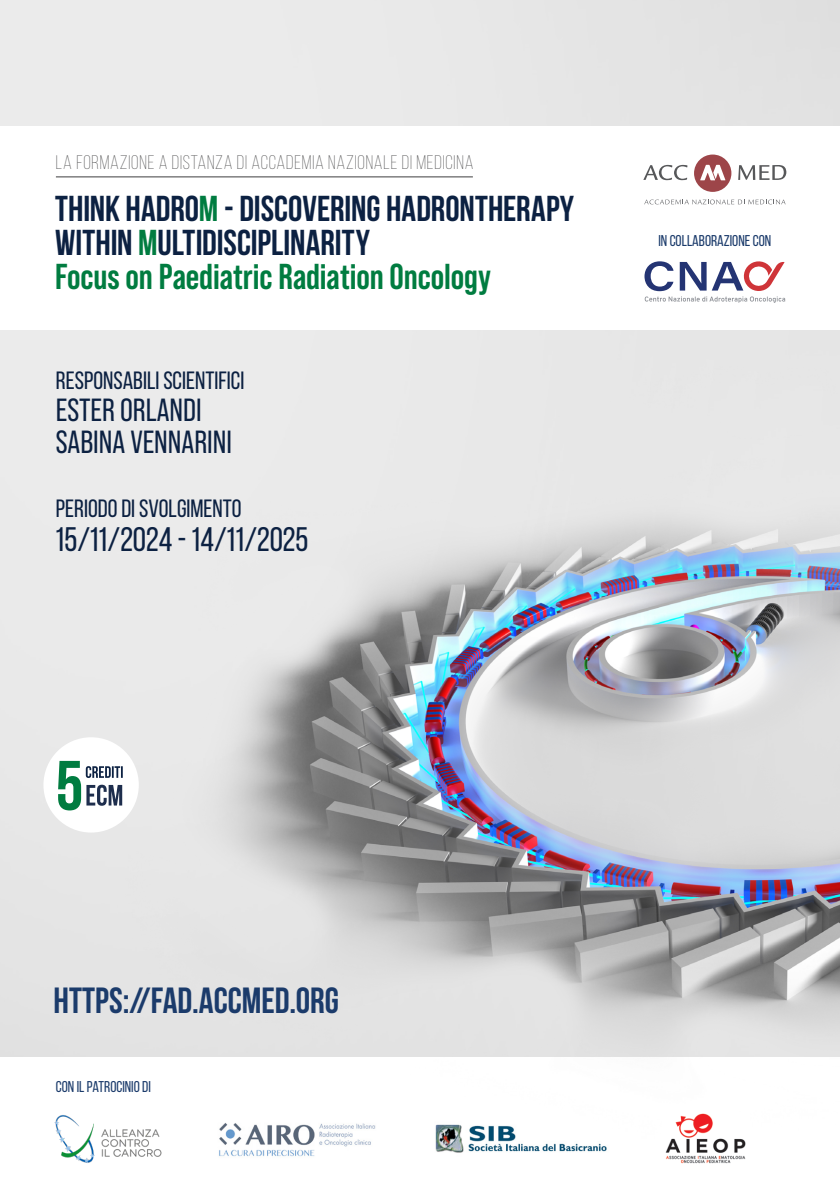
<style>
.page{position:relative;width:840px;height:1191px;background:#fff}
.page>*{position:absolute;margin:0;border:0;box-sizing:border-box;transform-origin:0 0}
.t1{font:700 70px "Bebas Neue";color:#007c40}
.t2{font:700 36.4px "Bebas Neue";color:#1b3b6b}
.t3{font:700 36px/34px "Bebas Neue";color:#0c2142}
.t4{font:700 36px "Bebas Neue Pro";color:#007c40}
.t5{font:34px "Bebas Neue";color:#0c2142}
.t6{font:32px/32px "Bebas Neue Pro";color:#0c2142}
.t7{font:25px "Bebas Neue";color:#0c2142}
.t8{font:300 19.6px "Bebas Neue";letter-spacing:.04em;color:#3e3e3f}
.t9{font:15.6px "Bebas Neue";color:#1b3b6b}
.s1{color:#007c40}
</style>
<div class="page">
<img style="left:0;top:0;width:839px;height:1057px">
<div style="left:0;top:126px;width:839px;height:203px;background:#fff"></div>
<hr style="left:56px;top:176px;width:416px;height:1px;background:#3e3e3f">
<div style="left:43px;top:737px;width:96px;height:95px;background:#fff;border-radius:50%"></div>
<svg style="left:86px;top:784px;width:36px;height:21px"></svg>
<svg style="left:86px;top:766px;width:37px;height:12px"></svg>
<svg style="left:644px;top:199px;width:141px;height:5px"></svg>
<svg style="left:643px;top:165px;width:44px;height:15px"></svg>
<svg style="left:738px;top:165px;width:47px;height:15px"></svg>
<svg style="left:694px;top:154px;width:37px;height:38px"></svg>
<svg style="left:644px;top:261px;width:140px;height:42px"></svg>
<img style="left:54px;top:1115px;width:108px;height:48px">
<img style="left:665px;top:1113px;width:81px;height:51px">
<img style="left:435px;top:1124px;width:172px;height:29px">
<img style="left:219px;top:1123px;width:157px;height:34px">
<p class="t8" style="left:56px;top:152px;width:419px">LA FORMAZIONE A DISTANZA DI ACCADEMIA NAZIONALE DI MEDICINA</p>
<p class="t3" style="left:55px;top:191px;width:520px">THINK HADRO<span class="s1">M</span> - DISCOVERING HADRONTHERAPY<br>WITHIN <span class="s1">M</span>ULTIDISCIPLINARITY</p>
<p class="t4" style="left:55px;top:256px;width:437px">Focus on Paediatric Radiation Oncology</p>
<p class="t7" style="left:56px;top:367px;width:190px">RESPONSABILI SCIENTIFICI</p>
<p class="t6" style="left:56px;top:394px;width:177px">ESTER ORLANDI<br>SABINA VENNARINI</p>
<p class="t7" style="left:56px;top:495px;width:187px">PERIODO DI SVOLGIMENTO</p>
<p class="t5" style="left:56px;top:521px;width:254px">15/11/2024 - 14/11/2025</p>
<h1 class="t1" style="left:56px;top:747px;width:29px">5</h1>
<p class="t2" style="left:54px;top:980px;width:287px">HTTPS://FAD.ACCMED.ORG</p>
<p class="t9" style="left:56px;top:1077px;width:96px">CON IL PATROCINIO DI</p>
<p class="t9" style="left:658px;top:232px;width:114px">IN COLLABORAZIONE CON</p>
</div>
